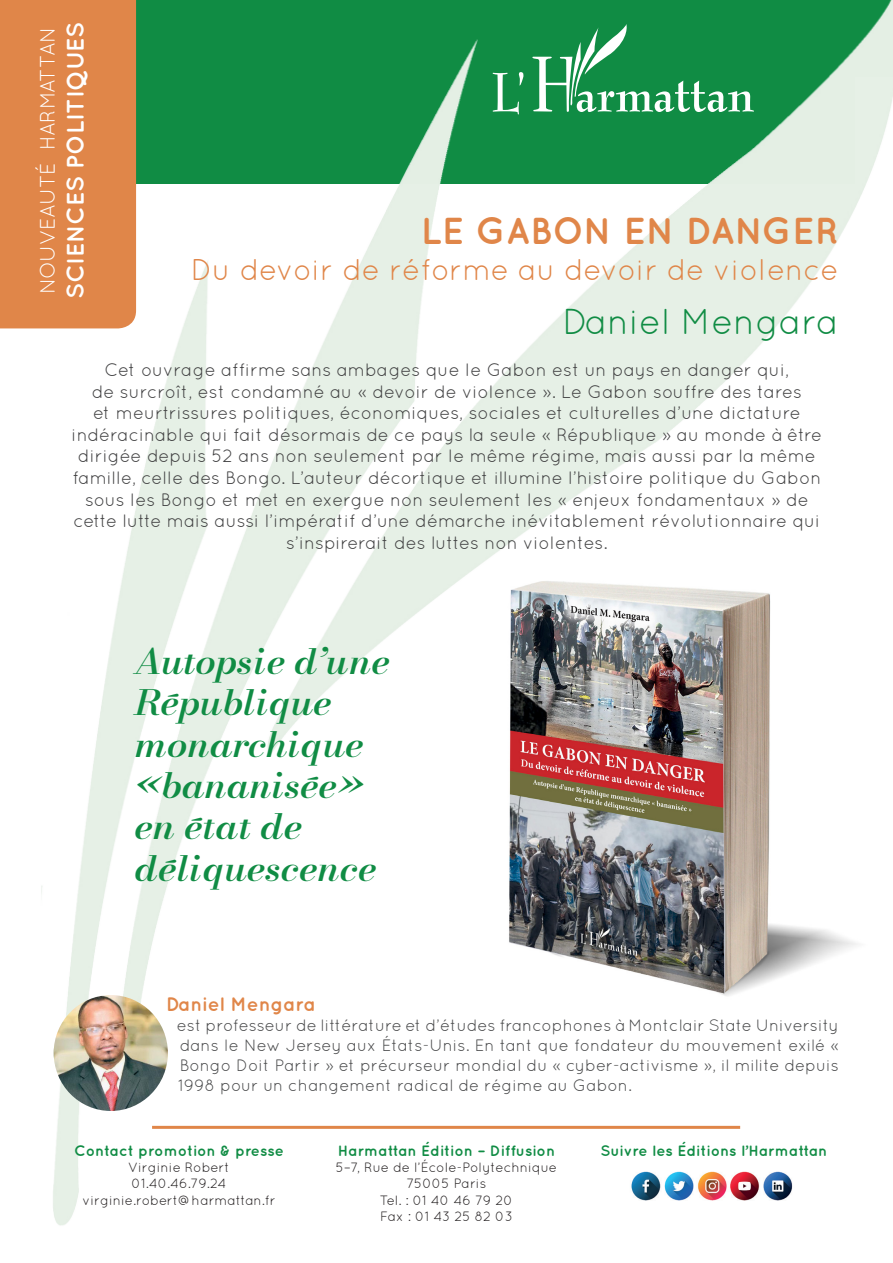
<style>
.page{position:relative;width:893px;height:1263px;background:#fff}
.page>*{position:absolute;margin:0;border:0;box-sizing:border-box;transform-origin:0 0}
.t1{font:700 37.5px "Quicksand";color:#e08649}
.t2{font:36px "Quicksand";color:#108c44}
.t3{font:34.5px/41.4px "Bodoni 11 Medium Italic";color:#108c44;scale:1.07 1}
.t4{font:30px "Quicksand";color:#e08649}
.t5{font:700 24px "Quicksand";color:#fff}
.t6{font:21px "Quicksand";letter-spacing:-.03em;color:#fff}
.t7{font:700 19.5px "Quicksand";color:#e08649}
.t8{font:18px/21.6px "Quicksand";color:#3e3e3f;text-align:center}
.t9{font:16.5px/19.8px "Quicksand";color:#464748;text-align:justify}
.t10{font:700 15px "Quicksand";color:#108c44}
.t11{font:13.5px/16.2px "Quicksand";color:#231f20;text-align:center}
</style>
<div class="page">
<img style="left:26px;top:0;width:867px;height:1226px">
<div style="left:0;top:0;width:136px;height:328px;background:#e08649"></div>
<img style="left:504px;top:577px;width:375px;height:451px">
<img style="left:54px;top:995px;width:114px;height:116px">
<p class="t6" style="left:36px;top:294px;width:269px;rotate:-90deg">NOUVEAUTÉ HARMATTAN</p>
<p class="t5" style="left:61px;top:299px;width:279px;rotate:-90deg">SCIENCES POLITIQUES</p>
<p class="t1" style="left:421px;top:208px;width:419px">LE GABON EN DANGER</p>
<p class="t4" style="left:191px;top:252px;width:649px">Du devoir de réforme au devoir de violence</p>
<p class="t2" style="left:562px;top:301px;width:278px">Daniel Mengara</p>
<p class="t8" style="left:72px;top:359px;width:752px">Cet ouvrage affirme sans ambages que le Gabon est un pays en danger qui,<br>de surcroît, est condamné au « devoir de violence ». Le Gabon souffre des tares<br>et meurtrissures politiques, économiques, sociales et culturelles d’une dictature indéracinable qui fait désormais de ce pays la seule « République » au monde à être dirigée depuis 52 ans non seulement par le même régime, mais aussi par la même famille, celle des Bongo. L’auteur décortique et illumine l’histoire politique du Gabon sous les Bongo et met en exergue non seulement les « enjeux fondamentaux » de cette lutte mais aussi l’impératif d’une démarche inévitablement révolutionnaire qui s’inspirerait des luttes non violentes.</p>
<p class="t3" style="left:135px;top:642px;width:240px">Autopsie d’une<br>République monarchique «bananisée» en état de déliquescence</p>
<p class="t7" style="left:166px;top:993px;width:151px">Daniel Mengara</p>
<p class="t9" style="left:177px;top:1015px;width:664px">est professeur de littérature et d’études francophones à Montclair State University dans le New Jersey aux États-Unis. En tant que fondateur du mouvement exilé « Bongo Doit Partir » et précurseur mondial du « cyber-activisme », il milite depuis 1998 pour un changement radical de régime au Gabon.</p>
<p class="t10" style="left:74px;top:1142px;width:211px">Contact promotion &amp; presse</p>
<p class="t11" style="left:83px;top:1159px;width:195px">Virginie Robert<br>01.40.46.79.24 virginie.robert@harmattan.fr</p>
<p class="t10" style="left:338px;top:1142px;width:219px">Harmattan Édition – Diffusion</p>
<p class="t11" style="left:336px;top:1159px;width:223px">5–7, Rue de l’École-Polytechnique<br>75005 Paris<br>Tel. : 01 40 46 79 20<br>Fax : 01 43 25 82 03</p>
<p class="t10" style="left:600px;top:1142px;width:228px">Suivre les Éditions l’Harmattan</p>
</div>
